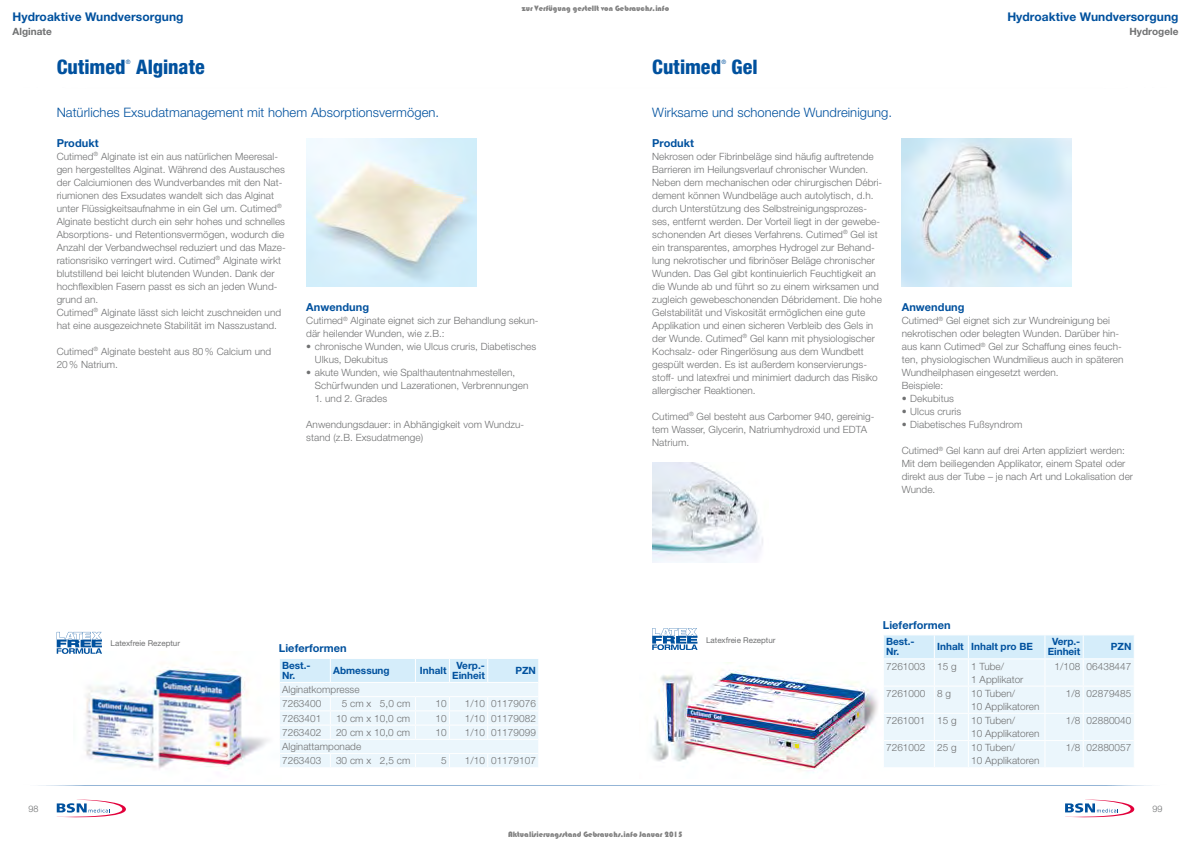
<style>
.page{position:relative;width:1191px;height:842px;background:#fff}
.page>*{position:absolute;margin:0;border:0;box-sizing:border-box;transform-origin:0 0}
.t1{font:800 condensed 20px "Helvetica Neue LT Std";letter-spacing:.005em;color:#00519e}
.t2{font:300 13px "Helvetica Neue LT Std";letter-spacing:.005em;color:#00519e}
.t3{font:700 12px "Helvetica Neue LT Std";letter-spacing:.005em;color:#00519e}
.t4{font:700 11px "Helvetica Neue LT Std";letter-spacing:.005em;color:#00519e}
.t5{font:300 10px/13px "Helvetica Neue LT Std";letter-spacing:.005em;color:#707172}
.t6{font:700 10px/10px "Helvetica Neue LT Std";color:#00519e}
.t7{font:700 10px "Helvetica Neue LT Std";letter-spacing:.005em;color:#707172}
.t8{font:300 9px "Helvetica Neue LT Std";color:#707172}
.t9{font:8px "Bauhaus 93";color:rgb(0 0 0/.5)}
.t10{font:8px "Helvetica Neue LT Std";color:#707172}
.t11{font:condensed 6px "Helvetica Neue LT Std";color:#00519e}
</style>
<div class="page">
<hr style="left:0;top:784px;width:1191px;height:1px;background:#00519e">
<hr style="left:0;top:87px;width:1191px;height:1px;background:#00519e">
<svg style="left:57px;top:799px;width:69px;height:18px"></svg>
<svg style="left:1065px;top:799px;width:69px;height:18px"></svg>
<img style="left:85px;top:665px;width:183px;height:104px">
<img style="left:306px;top:139px;width:170px;height:147px">
<svg style="left:57px;top:632px;width:45px;height:22px"></svg>
<img style="left:650px;top:662px;width:228px;height:111px">
<img style="left:901px;top:139px;width:170px;height:147px">
<img style="left:652px;top:463px;width:111px;height:99px">
<svg style="left:652px;top:628px;width:45px;height:22px"></svg>
<svg style="left:280px;top:659px;width:258px;height:108px;background:#e7f4fb"></svg>
<svg style="left:884px;top:635px;width:250px;height:132px;background:#e8f4fb"></svg>
<p class="t9" style="left:522px;top:4px;width:149px">zur Verfügung gestellt von Gebrauchs.info</p>
<p class="t3" style="left:12px;top:9px;width:173px">Hydroaktive Wundversorgung</p>
<p class="t7" style="left:12px;top:25px;width:41px">Alginate</p>
<h1 class="t1" style="left:57px;top:54px;width:70px">Cutimed</h1>
<p class="t11" style="left:126px;top:58px;width:6px">®</p>
<h1 class="t1" style="left:136px;top:54px;width:70px">Alginate</h1>
<h2 class="t2" style="left:57px;top:104px;width:384px">Natürliches Exsudatmanagement mit hohem Absorptionsvermögen.</h2>
<p class="t4" style="left:57px;top:136px;width:43px">Produkt</p>
<p class="t5" style="left:57px;top:149px;width:230px">Cutimed<sup>®</sup> Alginate ist ein aus natürlichen Meeresal&shy;gen hergestelltes Alginat. Während des Austausches der Calciumionen des Wundverbandes mit den Nat&shy;riumionen des Exsudates wandelt sich das Alginat unter Flüssigkeitsaufnahme in ein Gel um. Cutimed<sup>® </sup>Alginate besticht durch ein sehr hohes und schnelles Absorptions- und Retentionsvermögen, wodurch die Anzahl der Verbandwechsel reduziert und das Maze&shy;rationsrisiko verringert wird. Cutimed<sup>®</sup> Alginate wirkt blutstillend bei leicht blutenden Wunden. Dank der hochflexiblen Fasern passt es sich an jeden Wund&shy;grund an.<br>Cutimed<sup>®</sup> Alginate lässt sich leicht zuschneiden und hat eine ausgezeichnete Stabilität im Nasszustand.</p>
<p class="t5" style="left:57px;top:344px;width:216px">Cutimed<sup>®</sup> Alginate besteht aus 80% Calcium und<br>20% Natrium.</p>
<h1 class="t1" style="left:652px;top:54px;width:70px">Cutimed</h1>
<p class="t11" style="left:721px;top:58px;width:6px">®</p>
<h1 class="t1" style="left:731px;top:54px;width:28px">Gel</h1>
<h2 class="t2" style="left:652px;top:104px;width:241px">Wirksame und schonende Wundreinigung.</h2>
<p class="t4" style="left:652px;top:136px;width:43px">Produkt</p>
<p class="t5" style="left:652px;top:149px;width:231px">Nekrosen oder Fibrinbeläge sind häufig auftretende Barrieren im Heilungsverlauf chronischer Wunden.<br>Neben dem mechanischen oder chirurgischen Débri&shy;dement können Wundbeläge auch autolytisch, d.h. durch Unterstützung des Selbstreinigungsprozes&shy;ses, entfernt werden. Der Vorteil liegt in der gewebe&shy;schonenden Art dieses Verfahrens. Cutimed<sup>®</sup> Gel ist ein transparentes, amorphes Hydrogel zur Behand&shy;lung nekrotischer und fibrinöser Beläge chronischer Wunden. Das Gel gibt kontinuierlich Feuchtigkeit an die Wunde ab und führt so zu einem wirksamen und zugleich gewebeschonenden Débridement. Die hohe Gelstabilität und Viskosität ermöglichen eine gute Applikation und einen sicheren Verbleib des Gels in der Wunde. Cutimed<sup>®</sup> Gel kann mit physiologischer Kochsalz- oder Ringerlösung aus dem Wundbett gespült werden. Es ist außerdem konservierungs&shy;stoff- und latexfrei und minimiert dadurch das Risiko allergischer Reaktionen.</p>
<p class="t5" style="left:652px;top:409px;width:224px">Cutimed<sup>®</sup> Gel besteht aus Carbomer 940, gereinig&shy;tem Wasser, Glycerin, Natriumhydroxid und EDTA<br>Natrium.</p>
<p class="t4" style="left:306px;top:300px;width:64px">Anwendung</p>
<p class="t5" style="left:306px;top:314px;width:234px">Cutimed<sup>®</sup> Alginate eignet sich zur Behandlung sekun&shy;där heilender Wunden, wie z.B.:</p>
<p class="t5" style="left:315px;top:340px;width:223px;text-indent:-8px">• chronische Wunden, wie Ulcus cruris, Diabetisches<br>Ulkus, Dekubitus</p>
<p class="t5" style="left:315px;top:366px;width:215px;text-indent:-8px">• akute Wunden, wie Spalthautentnahmestellen,<br>Schürfwunden und Lazerationen, Verbrennungen</p>
<p class="t5" style="left:315px;top:392px;width:74px">1. und 2. Grades</p>
<p class="t5" style="left:306px;top:418px;width:219px">Anwendungsdauer: in Abhängigkeit vom Wundzu&shy;stand (z.B. Exsudatmenge)</p>
<p class="t3" style="left:1007px;top:9px;width:173px">Hydroaktive Wundversorgung</p>
<p class="t7" style="left:1129px;top:25px;width:51px">Hydrogele</p>
<p class="t4" style="left:901px;top:300px;width:64px">Anwendung</p>
<p class="t5" style="left:901px;top:314px;width:223px">Cutimed<sup>®</sup> Gel eignet sich zur Wundreinigung bei nekrotischen oder belegten Wunden. Darüber hin&shy;aus kann Cutimed<sup>®</sup> Gel zur Schaffung eines feuch&shy;ten, physiologischen Wundmilieus auch in späteren Wundheilphasen eingesetzt werden.<br>Beispiele:</p>
<p class="t5" style="left:901px;top:392px;width:54px">• Dekubitus</p>
<p class="t5" style="left:901px;top:405px;width:61px">• Ulcus cruris</p>
<p class="t5" style="left:901px;top:418px;width:122px">• Diabetisches Fußsyndrom</p>
<p class="t5" style="left:901px;top:444px;width:233px">Cutimed<sup>®</sup> Gel kann auf drei Arten appliziert werden:<br>Mit dem beiliegenden Applikator, einem Spatel oder direkt aus der Tube – je nach Art und Lokalisation der Wunde.</p>
<p class="t10" style="left:111px;top:639px;width:71px">Latexfreie Rezeptur</p>
<p class="t4" style="left:279px;top:641px;width:70px">Lieferformen</p>
<p class="t6" style="left:282px;top:660px;width:30px">Best.-<br>Nr.</p>
<p class="t6" style="left:333px;top:665px;width:58px">Abmessung</p>
<p class="t6" style="left:420px;top:665px;width:28px">Inhalt</p>
<p class="t6" style="left:452px;top:660px;width:34px;text-align:center">Verp.-<br>Einheit</p>
<p class="t6" style="left:515px;top:665px;width:22px">PZN</p>
<p class="t5" style="left:282px;top:682px;width:79px;line-height:14.2px">Alginatkompresse<br>7263400</p>
<p class="t5" style="left:342px;top:697px;width:70px">5 cm x 5,0 cm</p>
<p class="t5" style="left:435px;top:697px;width:13px">10</p>
<p class="t5" style="left:465px;top:697px;width:73px">1/10 01179076</p>
<p class="t5" style="left:282px;top:711px;width:41px">7263401</p>
<p class="t5" style="left:336px;top:711px;width:76px">10 cm x 10,0 cm</p>
<p class="t5" style="left:435px;top:711px;width:13px">10</p>
<p class="t5" style="left:465px;top:711px;width:73px">1/10 01179082</p>
<p class="t5" style="left:282px;top:725px;width:41px">7263402</p>
<p class="t5" style="left:336px;top:725px;width:76px">20 cm x 10,0 cm</p>
<p class="t5" style="left:435px;top:725px;width:13px">10</p>
<p class="t5" style="left:465px;top:725px;width:73px">1/10 01179099</p>
<p class="t5" style="left:282px;top:739px;width:81px;line-height:14.2px">Alginattamponade<br>7263403</p>
<p class="t5" style="left:336px;top:754px;width:76px">30 cm x 2,5 cm</p>
<p class="t5" style="left:441px;top:754px;width:7px">5</p>
<p class="t5" style="left:465px;top:754px;width:73px">1/10 01179107</p>
<p class="t10" style="left:706px;top:635px;width:71px">Latexfreie Rezeptur</p>
<p class="t4" style="left:882px;top:618px;width:70px">Lieferformen</p>
<p class="t6" style="left:886px;top:637px;width:30px">Best.-<br>Nr.</p>
<p class="t6" style="left:937px;top:642px;width:97px">Inhalt Inhalt pro BE</p>
<p class="t6" style="left:1047px;top:637px;width:34px;text-align:center">Verp.-<br>Einheit</p>
<p class="t6" style="left:1110px;top:642px;width:22px">PZN</p>
<p class="t5" style="left:886px;top:659px;width:72px">7261003 15 g</p>
<p class="t5" style="left:971px;top:659px;width:54px">1 Tube/<br>1 Applikator</p>
<p class="t5" style="left:1054px;top:659px;width:78px">1/108 06438447</p>
<p class="t5" style="left:886px;top:686px;width:67px">7261000 8 g</p>
<p class="t5" style="left:971px;top:686px;width:70px">10 Tuben/<br>10 Applikatoren</p>
<p class="t5" style="left:1065px;top:686px;width:67px">1/8 02879485</p>
<p class="t5" style="left:886px;top:714px;width:72px">7261001 15 g</p>
<p class="t5" style="left:971px;top:714px;width:70px">10 Tuben/<br>10 Applikatoren</p>
<p class="t5" style="left:1065px;top:714px;width:67px">1/8 02880040</p>
<p class="t5" style="left:886px;top:741px;width:72px">7261002 25 g</p>
<p class="t5" style="left:971px;top:741px;width:70px">10 Tuben/<br>10 Applikatoren</p>
<p class="t5" style="left:1065px;top:741px;width:67px">1/8 02880057</p>
<p class="t8" style="left:28px;top:803px;width:12px">98</p>
<p class="t8" style="left:1152px;top:803px;width:12px">99</p>
<p class="t9" style="left:508px;top:830px;width:176px">Aktualisierungsstand Gebrauchs.info Januar 2015</p>
</div>
